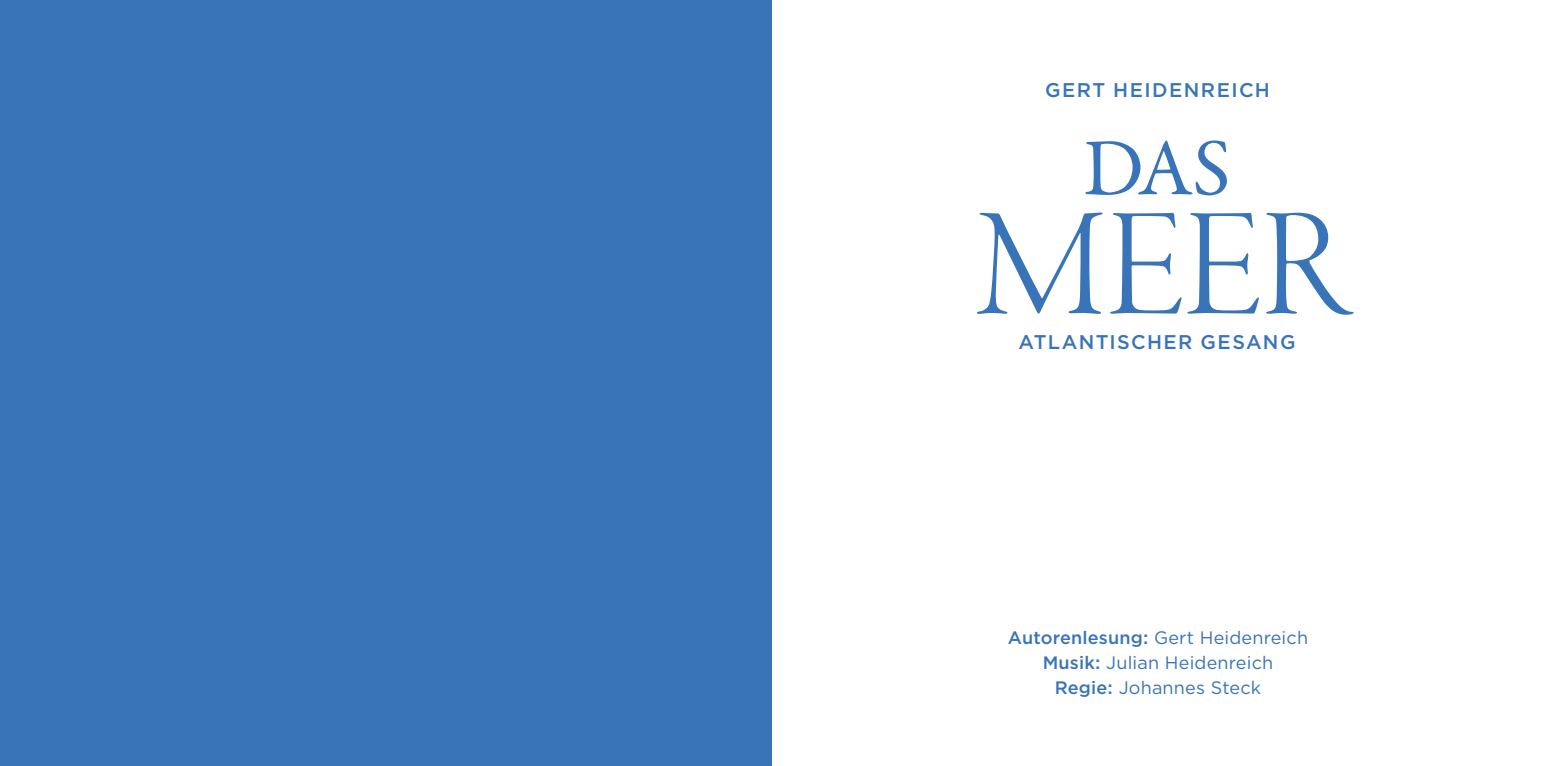
<style>
.page{position:relative;width:1544px;height:766px;background:#fff}
.page>*{position:absolute;margin:0;border:0;box-sizing:border-box;transform-origin:0 0}
.t1{font:157.5px "Garamond Premr Pro Lt Disp";color:#3974b9}
.t2{font:81px "Garamond Premr Pro";color:#3974b9}
.t3{font:500 19.8px "Gotham";letter-spacing:.07em;color:#3974b9}
.t4{font:18px/24.8px "Gotham";letter-spacing:.01em;color:#3974b9;text-align:center}
.s1{font-weight:500}
</style>
<div class="page">
<div style="left:0;top:0;width:772px;height:765px;background:#3974b9"></div>
<p class="t3" style="left:1045px;top:77px;width:226px">GERT HEIDENREICH</p>
<h2 class="t2" style="left:1083px;top:120px;width:149px">DAS</h2>
<h1 class="t1" style="left:977px;top:179px;width:372px">MEER</h1>
<p class="t3" style="left:1018px;top:329px;width:278px">ATLANTISCHER GESANG</p>
<p class="t4" style="left:1008px;top:625px;width:302px"><span class="s1">Autorenlesung:</span> Gert Heidenreich<br><span class="s1">Musik:</span> Julian Heidenreich<br><span class="s1">Regie:</span> Johannes Steck</p>
</div>
